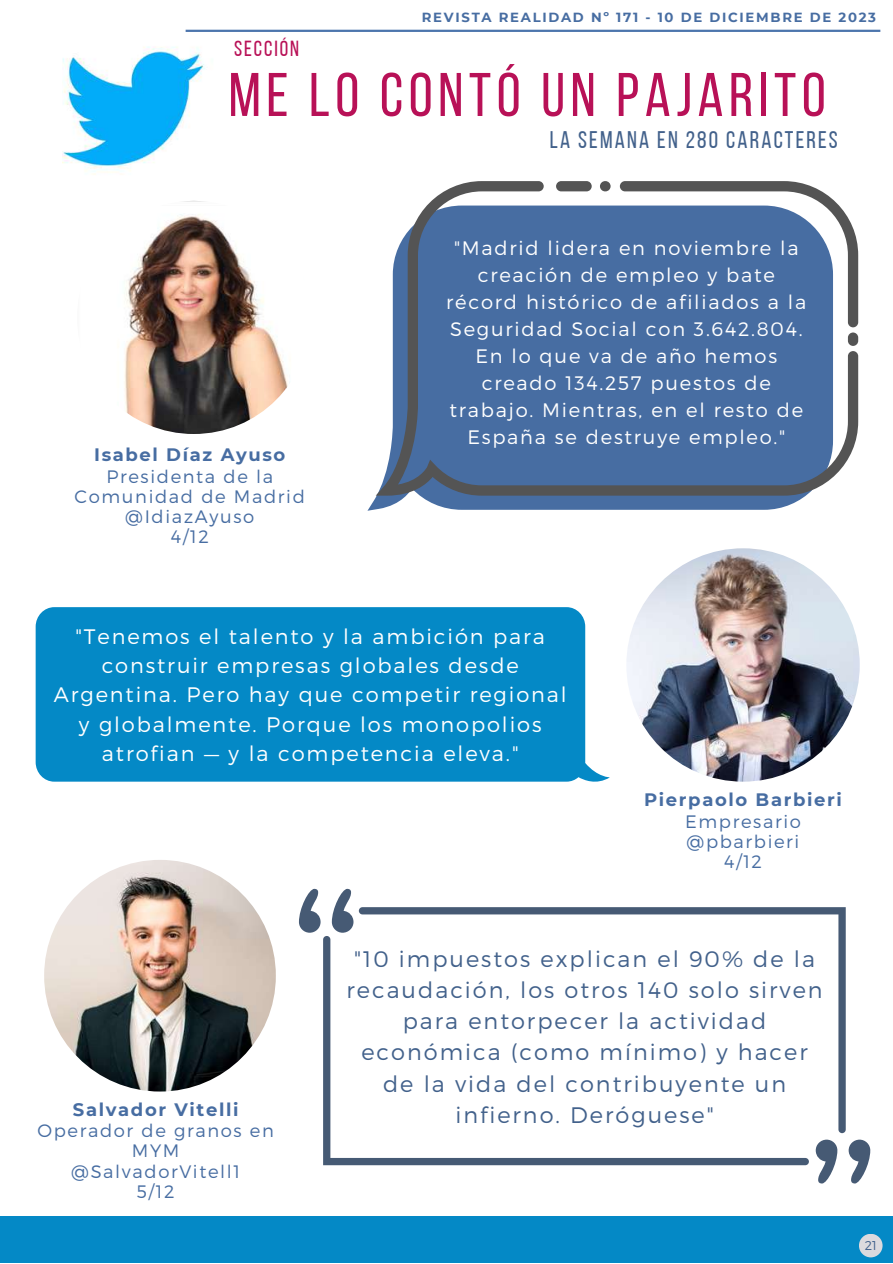
<style>
.page{position:relative;width:893px;height:1264px;background:#fff}
.page>*{position:absolute;margin:0;border:0;box-sizing:border-box;transform-origin:0 0}
.t1{font:61.5px "Bebas Neue";letter-spacing:.09em;color:#b81157}
.t2{font:24px "Bebas Neue";letter-spacing:.09em;color:#42618b}
.t3{font:300 22.35px/31.2px "Montserrat";letter-spacing:.09em;color:#42618b;text-align:center}
.t4{font:21.75px "Bebas Neue";letter-spacing:.09em;color:#b81157}
.t5{font:300 21px/29.2px "Montserrat";letter-spacing:.09em;color:#fff;text-align:center}
.t6{font:300 19.5px/27px "Montserrat";letter-spacing:.09em;color:#fff;text-align:center}
.t7{font:300 18px/20.2px "Montserrat";letter-spacing:.09em;color:#476da2;text-align:center}
.t8{font:700 18px "Montserrat";letter-spacing:.09em;color:#476da2}
.t9{font:700 13.2px "Montserrat";letter-spacing:.13em;color:#476da2}
.t10{font:300 12.75px "Montserrat";color:#42618b}
</style>
<div class="page">
<div style="left:0;top:1216px;width:892px;height:46px;background:#0489c6"></div>
<svg style="left:368px;top:495px;width:439px;height:15px;background:#6080ac"></svg>
<svg style="left:376px;top:181px;width:482px;height:314px;background:#5f7da6"></svg>
<div style="left:556px;top:181px;width:35px;height:10px;background:#545454;border-radius:5px"></div>
<div style="left:600px;top:181px;width:10px;height:10px;background:#545454;border-radius:5px"></div>
<div style="left:847px;top:332px;width:11px;height:14px;background:#545454;border-radius:5px"></div>
<svg style="left:332px;top:888px;width:21px;height:44px"></svg>
<svg style="left:299px;top:888px;width:21px;height:44px"></svg>
<svg style="left:815px;top:1139px;width:22px;height:44px"></svg>
<svg style="left:848px;top:1139px;width:22px;height:44px"></svg>
<svg style="left:359px;top:907px;width:486px;height:226px"></svg>
<svg style="left:323px;top:935px;width:485px;height:230px"></svg>
<img style="left:62px;top:46px;width:143px;height:129px">
<img style="left:44px;top:859px;width:232px;height:232px;border-radius:50%">
<img style="left:626px;top:548px;width:233px;height:233px;border-radius:50%">
<img style="left:77px;top:201px;width:233px;height:233px;border-radius:50%">
<div style="left:858px;top:1233px;width:24px;height:24px;background:#dcdade;border-radius:50%"></div>
<hr style="left:186px;top:30px;width:694px;height:2px;background:#4c75ad">
<div style="left:36px;top:607px;width:574px;height:174px;background:#0489c6"></div>
<p class="t9" style="left:422px;top:9px;width:455px">REVISTA REALIDAD Nº 171 - 10 DE DICIEMBRE DE 2023</p>
<p class="t4" style="left:234px;top:40px;width:67px">SECCIÓN</p>
<h1 class="t1" style="left:229px;top:70px;width:598px">ME LO CONTÓ UN PAJARITO</h1>
<p class="t2" style="left:549px;top:130px;width:289px">LA SEMANA EN 280 CARACTERES</p>
<p class="t8" style="left:94px;top:444px;width:193px">Isabel Díaz Ayuso</p>
<p class="t7" style="left:75px;top:465px;width:232px">Presidenta de la<br>Comunidad de Madrid @IdiazAyuso<br>4/12</p>
<p class="t6" style="left:446px;top:233px;width:361px">"Madrid lidera en noviembre la creación de empleo y bate récord histórico de afiliados a la<br>Seguridad Social con 3.642.804.<br>En lo que va de año hemos creado 134.257 puestos de trabajo. Mientras, en el resto de<br>España se destruye empleo."</p>
<p class="t5" style="left:54px;top:620px;width:514px">"Tenemos el talento y la ambición para construir empresas globales desde Argentina. Pero hay que competir regional y globalmente. Porque los monopolios atrofian — y la competencia eleva."</p>
<p class="t8" style="left:644px;top:788px;width:199px">Pierpaolo Barbieri</p>
<p class="t7" style="left:685px;top:810px;width:117px">Empresario @pbarbieri<br>4/12</p>
<p class="t8" style="left:73px;top:1098px;width:167px">Salvador Vitelli</p>
<p class="t7" style="left:37px;top:1119px;width:238px">Operador de granos en<br>MYM<br>@SalvadorVitell1<br>5/12</p>
<p class="t3" style="left:346px;top:941px;width:477px">"10 impuestos explican el 90% de la recaudación, los otros 140 solo sirven para entorpecer la actividad económica (como mínimo) y hacer de la vida del contribuyente un infierno. Deróguese"</p>
<p class="t10" style="left:864px;top:1236px;width:14px">21</p>
</div>
